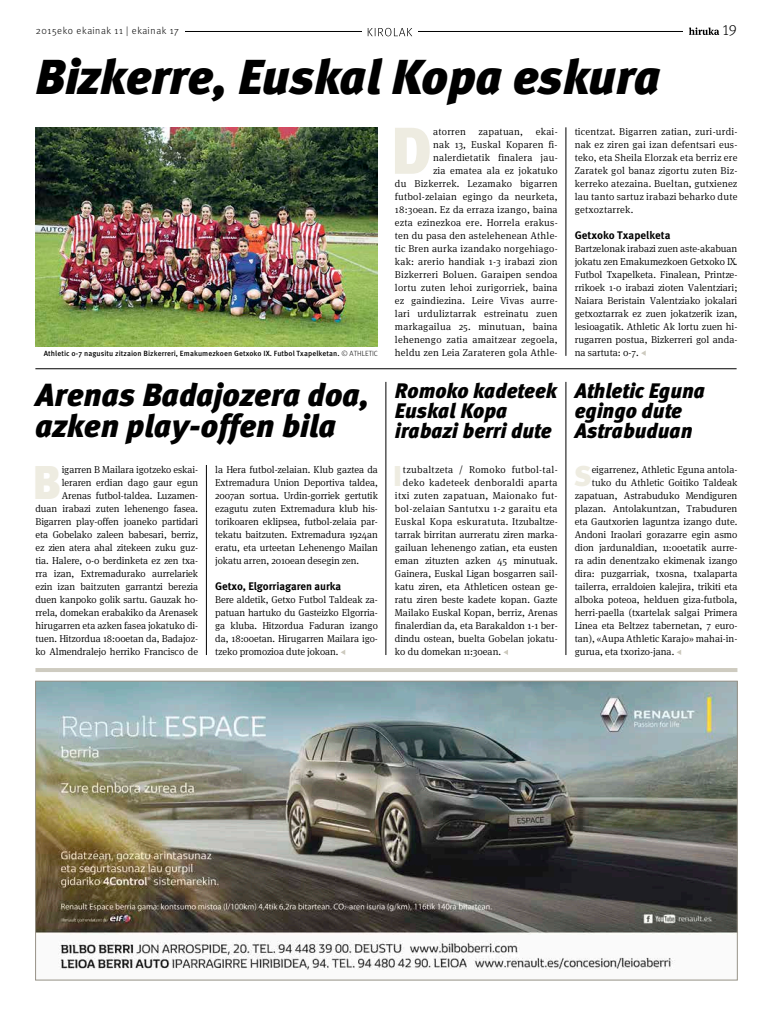
<style>
.page{position:relative;width:780px;height:1021px;background:#fff}
.page>*{position:absolute;margin:0;border:0;box-sizing:border-box;transform-origin:0 0}
.t1{font:900 66px "Hiruka";color:#eeece1}
.t2{font:italic 900 49px "Hiruka";letter-spacing:-.01em;color:#000}
.t3{font:900 47.3px "Hiruka";color:#eeece1}
.t4{font:italic 900 32px/31px "Hiruka";letter-spacing:-.005em;color:#000}
.t5{font:900 28.7px "Hiruka";color:#eeece1}
.t6{font:italic 900 21px/20px "Hiruka";letter-spacing:-.005em;color:#000}
.t7{font:300 15px "Hiruka";color:#000}
.t8{font:700 11px "Hiruka";letter-spacing:-.005em;color:#000}
.t9{font:300 10px/13px "Hiruka Serif";color:#000;text-align:justify}
.t10{font:300 10px/13px "Hiruka Serif";letter-spacing:.02em;color:#000;text-align:right}
.t11{font:300 10px "Hiruka Serif";letter-spacing:.03em;color:#000}
.t12{font:300 10px "Hiruka";letter-spacing:.06em;color:#000}
.t13{font:500 7.5px "Hiruka";letter-spacing:.01em;color:#000}
.s1{font-weight:300}
</style>
<div class="page">
<hr style="left:43px;top:31px;width:694px;height:1px;background:#000">
<div style="left:362px;top:23px;width:56px;height:18px;background:#fff"></div>
<svg style="left:368px;top:28px;width:44px;height:8px"></svg>
<div style="left:683px;top:22px;width:54px;height:14px;background:#fff"></div>
<svg style="left:689px;top:27px;width:30px;height:8px"></svg>
<div style="left:36px;top:25px;width:148px;height:11px;background:#fff"></div>
<img style="left:37px;top:683px;width:698px;height:287px">
<hr style="left:35px;top:668px;width:702px;height:4px;background:#cecbc0">
<img style="left:35px;top:128px;width:343px;height:218px">
<svg style="left:641px;top:351px;width:4px;height:5px"></svg>
<hr style="left:35px;top:368px;width:701px;height:1px;background:#000">
<hr style="left:385px;top:382px;width:1px;height:273px;background:#000">
<hr style="left:565px;top:127px;width:1px;height:229px;background:#000">
<svg style="left:341px;top:650px;width:4px;height:5px"></svg>
<hr style="left:206px;top:465px;width:1px;height:190px;background:#000">
<hr style="left:565px;top:382px;width:1px;height:273px;background:#000">
<svg style="left:503px;top:650px;width:5px;height:5px"></svg>
<svg style="left:677px;top:650px;width:4px;height:5px"></svg>
<p class="t12" style="left:36px;top:25px;width:144px">2015eko ekainak 11 | ekainak 17</p>
<h3 class="t7" style="left:721px;top:21px;width:17px">19</h3>
<h2 class="t2" style="left:35px;top:46px;width:627px">Bizkerre, Euskal Kopa eskura</h2>
<p class="t13" style="left:44px;top:348px;width:336px">Athletic 0-7 nagusitu zitzaion Bizkerreri, Emakumezkoen Getxoko IX. Futbol Txapelketan. <span class="s1">© ATHLETIC</span></p>
<h3 class="t4" style="left:35px;top:380px;width:336px">Arenas Badajozera doa, azken play-offen bila</h3>
<p class="t9" style="left:35px;top:462px;width:164px;text-align:right">igarren B Mailara igotzeko eskai&shy;leraren erdian dago gaur egun Arenas futbol-taldea. Luzamen-<br>duan irabazi zuten lehenengo fasea.<br>Bigarren play-offen joaneko partidari eta Gobelako zaleen babesari, berriz, ez zien atera ahal zitekeen zuku guz&shy;tia. Halere, 0-0 berdinketa ez zen txa&shy;rra izan, Extremadurako aurrelariek ezin izan baitzuten garrantzi berezia duen kanpoko golik sartu. Gauzak ho&shy;rrela, domekan erabakiko da Arenasek hirugarren eta azken fasea jokatuko di&shy;tuen. Hitzordua 18:00etan da, Badajoz&shy;ko Almendralejo herriko Francisco de</p>
<p class="t9" style="left:215px;top:462px;width:164px">la Hera futbol-zelaian. Klub gaztea da Extremadura Union Deportiva taldea, 2007an sortua. Urdin-gorriek gertutik ezagutu zuten Extremadura klub his&shy;torikoaren eklipsea, futbol-zelaia par&shy;tekatu baitzuten. Extremadura 1924an eratu, eta urteetan Lehenengo Mailan jokatu arren, 2010ean desegin zen.</p>
<h3 class="t3" style="left:32px;top:453px;width:30px">B</h3>
<p class="t8" style="left:215px;top:577px;width:128px">Getxo, Elgorriagaren aurka</p>
<p class="t9" style="left:215px;top:592px;width:164px">Bere aldetik, Getxo Futbol Taldeak za&shy;patuan hartuko du Gasteizko Elgorria&shy;ga kluba. Hitzordua Faduran izango da, 18:00etan. Hirugarren Mailara igo&shy;tzeko promozioa dute jokoan.</p>
<p class="t10" style="left:395px;top:124px;width:164px">ekai-<br>nak 13, Euskal Koparen fi&shy;nalerdietatik finalera jau-<br>zia ematea ala ez jokatuko<br>du Bizkerrek. Lezamako bigarren futbol-zelaian egingo da neurketa,<br>18:30ean. Ez da erraza izango, baina ezta ezinezkoa ere. Horrela erakus&shy;ten du pasa den astelehenean Athle&shy;tic Bren aurka izandako norgehiago&shy;kak: arerio handiak 1-3 irabazi zion<br>Bizkerreri Boluen. Garaipen sendoa lortu zuten lehoi zurigorriek, baina ez gaindiezina. Leire Vivas aurre&shy;lari urduliztarrak estreinatu zuen markagailua 25. minutuan, baina lehenengo zatia amaitzear zegoela, heldu zen Leia Zarateren gola Athle-</p>
<p class="t9" style="left:574px;top:124px;width:164px">ticentzat. Bigarren zatian, zuri-urdi&shy;nak ez ziren gai izan defentsari eus&shy;teko, eta Sheila Elorzak eta berriz ere Zaratek gol banaz zigortu zuten Biz&shy;kerreko atezaina. Bueltan, gutxienez lau tanto sartuz irabazi beharko dute getxoztarrek.</p>
<h1 class="t1" style="left:390px;top:110px;width:43px">D</h1>
<p class="t10" style="left:433px;top:124px;width:34px">atorren</p>
<p class="t10" style="left:478px;top:124px;width:46px">zapatuan,</p>
<p class="t8" style="left:574px;top:226px;width:97px">Getxoko Txapelketa</p>
<p class="t9" style="left:574px;top:241px;width:164px">Bartzelonak irabazi zuen aste-akabuan jokatu zen Emakumezkoen Getxoko IX.<br>Futbol Txapelketa. Finalean, Printze&shy;rrikoek 1-0 irabazi zioten Valentziari; Naiara Beristain Valentziako jokalari getxoztarrak ez zuen jokatzerik izan, lesioagatik. Athletic Ak lortu zuen hi&shy;rugarren postua, Bizkerreri gol anda&shy;na sartuta: 0-7.</p>
<h3 class="t6" style="left:395px;top:381px;width:163px">Romoko kadeteek<br>Euskal Kopa irabazi berri dute</h3>
<h3 class="t5" style="left:393px;top:458px;width:10px">I</h3>
<p class="t11" style="left:403px;top:462px;width:156px">tzubaltzeta / Romoko futbol-tal-</p>
<p class="t11" style="left:403px;top:475px;width:156px">deko kadeteek denboraldi aparta</p>
<p class="t11" style="left:395px;top:488px;width:164px">itxi zuten zapatuan, Maionako fut-</p>
<p class="t11" style="left:395px;top:501px;width:164px">bol-zelaian Santutxu 1-2 garaitu eta</p>
<p class="t11" style="left:395px;top:514px;width:164px">Euskal Kopa eskuratuta. Itzubaltze-</p>
<p class="t9" style="left:395px;top:527px;width:164px">tarrak birritan aurreratu ziren marka-</p>
<p class="t9" style="left:395px;top:540px;width:164px">gailuan lehenengo zatian, eta eusten</p>
<p class="t9" style="left:395px;top:553px;width:164px">eman zituzten azken 45 minutuak.</p>
<p class="t9" style="left:395px;top:566px;width:164px">Gainera, Euskal Ligan bosgarren sail-</p>
<p class="t9" style="left:395px;top:579px;width:164px">katu ziren, eta Athleticen ostean ge-</p>
<p class="t9" style="left:395px;top:592px;width:164px">ratu ziren beste kadete kopan. Gazte</p>
<p class="t9" style="left:395px;top:605px;width:164px">Mailako Euskal Kopan, berriz, Arenas</p>
<p class="t9" style="left:395px;top:618px;width:164px">finalerdian da, eta Barakaldon 1-1 ber-</p>
<p class="t9" style="left:395px;top:631px;width:164px">dindu ostean, buelta Gobelan jokatu-</p>
<p class="t9" style="left:395px;top:644px;width:108px">ko du domekan 11:30ean.</p>
<h3 class="t6" style="left:574px;top:381px;width:132px">Athletic Eguna egingo dute<br>Astrabuduan</h3>
<h3 class="t5" style="left:574px;top:458px;width:19px">S</h3>
<p class="t9" style="left:591px;top:462px;width:147px">eigarrenez, Athletic Eguna antola-</p>
<p class="t9" style="left:591px;top:475px;width:147px">tuko du Athletic Goitiko Taldeak</p>
<p class="t9" style="left:574px;top:488px;width:164px">zapatuan, Astrabuduko Mendiguren</p>
<p class="t9" style="left:574px;top:501px;width:164px">plazan. Antolakuntzan, Trabuduren</p>
<p class="t9" style="left:574px;top:514px;width:164px">eta Gautxorien laguntza izango dute.</p>
<p class="t9" style="left:574px;top:527px;width:164px">Andoni Iraolari gorazarre egin asmo</p>
<p class="t9" style="left:574px;top:540px;width:164px">dion jardunaldian, 11:00etatik aurre-</p>
<p class="t9" style="left:574px;top:553px;width:164px">ra adin denentzako ekimenak izango</p>
<p class="t9" style="left:574px;top:566px;width:164px">dira: puzgarriak, txosna, txalaparta</p>
<p class="t9" style="left:574px;top:579px;width:164px">tailerra, erraldoien kalejira, trikiti eta</p>
<p class="t9" style="left:574px;top:592px;width:164px">alboka poteoa, helduen giza-futbola,</p>
<p class="t9" style="left:574px;top:605px;width:164px">herri-paella (txartelak salgai Primera</p>
<p class="t9" style="left:574px;top:618px;width:164px">Linea eta Beltzez tabernetan, 7 euro-</p>
<p class="t9" style="left:574px;top:631px;width:164px">tan), «Aupa Athletic Karajo» mahai-in-</p>
<p class="t9" style="left:574px;top:644px;width:101px">gurua, eta txorizo-jana.</p>
</div>
